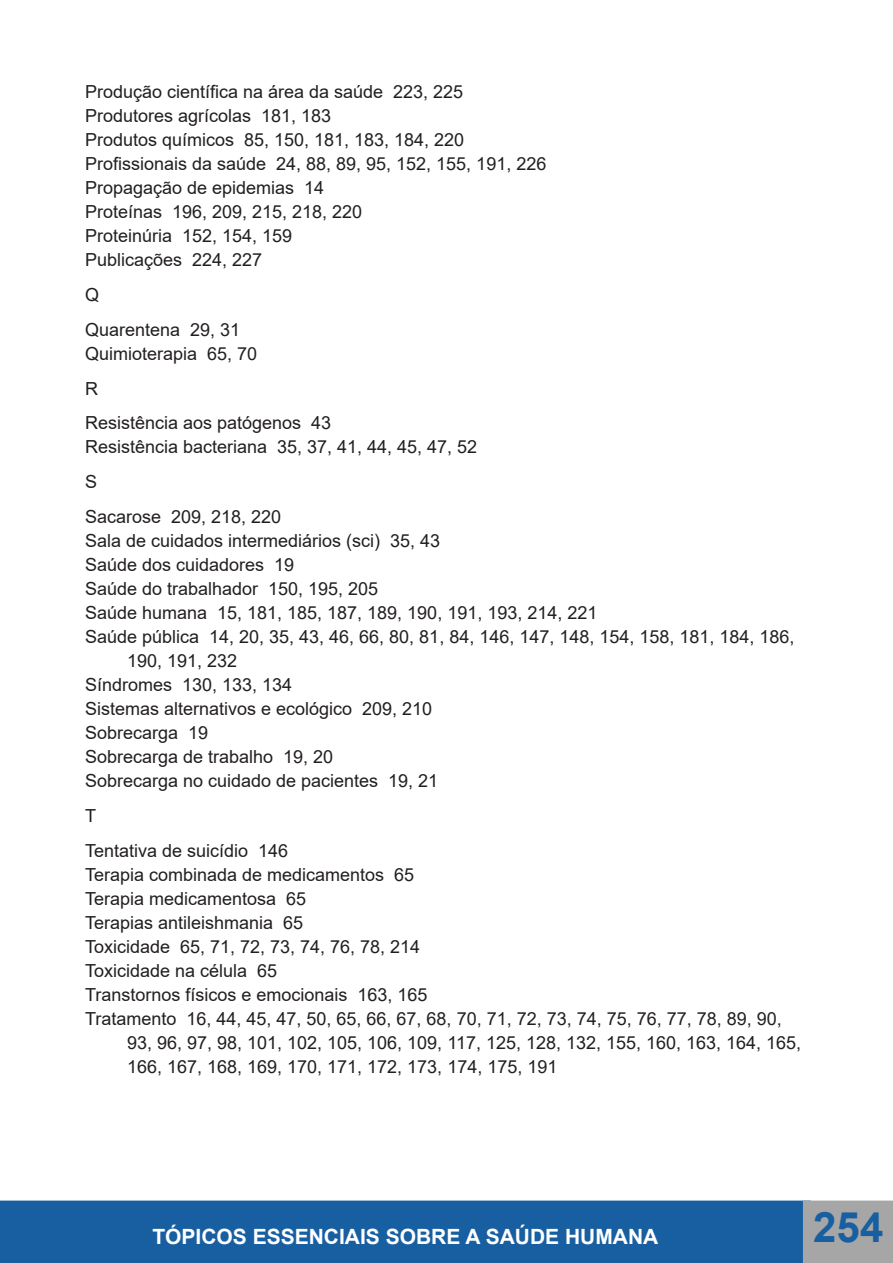
<style>
.page{position:relative;width:893px;height:1263px;background:#fff}
.page>*{position:absolute;margin:0;border:0;box-sizing:border-box;transform-origin:0 0}
.t1{font:700 42px "Arial";color:#185fa1}
.t2{font:700 21px "Arial";color:#fff}
.t3{font:18px/24px "Arial";color:#231f20}
</style>
<div class="page">
<div style="left:0;top:1200px;width:811px;height:63px;background:#185fa1;border:2px solid #185fa1"></div>
<div style="left:803px;top:1200px;width:90px;height:63px;background:#a6a6a6;border:2px solid #a6a6a6"></div>
<div style="left:10px;top:1212px;width:790px;height:49px;background:#185fa1"></div>
<p class="t3" style="left:85px;top:80px;width:380px">Produção científica na área da saúde 223, 225</p>
<p class="t3" style="left:85px;top:104px;width:248px">Produtores agrícolas 181, 183</p>
<p class="t3" style="left:85px;top:128px;width:381px">Produtos químicos 85, 150, 181, 183, 184, 220</p>
<p class="t3" style="left:85px;top:152px;width:463px">Profissionais da saúde 24, 88, 89, 95, 152, 155, 191, 226</p>
<p class="t3" style="left:85px;top:176px;width:241px">Propagação de epidemias 14</p>
<p class="t3" style="left:85px;top:200px;width:279px">Proteínas 196, 209, 215, 218, 220</p>
<p class="t3" style="left:85px;top:224px;width:209px">Proteinúria 152, 154, 159</p>
<p class="t3" style="left:85px;top:248px;width:179px">Publicações 224, 227</p>
<p class="t3" style="left:85px;top:283px;width:16px">Q</p>
<p class="t3" style="left:85px;top:317px;width:157px">Quarentena 29, 31</p>
<p class="t3" style="left:85px;top:341px;width:174px">Quimioterapia 65, 70</p>
<p class="t3" style="left:85px;top:376px;width:14px">R</p>
<p class="t3" style="left:85px;top:411px;width:248px">Resistência aos patógenos 43</p>
<p class="t3" style="left:85px;top:435px;width:394px">Resistência bacteriana 35, 37, 41, 44, 45, 47, 52</p>
<p class="t3" style="left:85px;top:470px;width:14px">S</p>
<p class="t3" style="left:85px;top:505px;width:198px">Sacarose 209, 218, 220</p>
<p class="t3" style="left:85px;top:529px;width:357px">Sala de cuidados intermediários (sci) 35, 43</p>
<p class="t3" style="left:85px;top:553px;width:211px">Saúde dos cuidadores 19</p>
<p class="t3" style="left:85px;top:577px;width:295px">Saúde do trabalhador 150, 195, 205</p>
<p class="t3" style="left:85px;top:601px;width:514px">Saúde humana 15, 181, 185, 187, 189, 190, 191, 193, 214, 221</p>
<p class="t3" style="left:127px;top:625px;width:669px;text-indent:-42px">Saúde pública 14, 20, 35, 43, 46, 66, 80, 81, 84, 146, 147, 148, 154, 158, 181, 184, 186,<br>190, 191, 232</p>
<p class="t3" style="left:85px;top:673px;width:209px">Síndromes 130, 133, 134</p>
<p class="t3" style="left:85px;top:697px;width:349px">Sistemas alternativos e ecológico 209, 210</p>
<p class="t3" style="left:85px;top:721px;width:125px">Sobrecarga 19</p>
<p class="t3" style="left:85px;top:745px;width:250px">Sobrecarga de trabalho 19, 20</p>
<p class="t3" style="left:85px;top:769px;width:355px">Sobrecarga no cuidado de pacientes 19, 21</p>
<p class="t3" style="left:85px;top:803px;width:12px">T</p>
<p class="t3" style="left:85px;top:838px;width:205px">Tentativa de suicídio 146</p>
<p class="t3" style="left:85px;top:862px;width:331px">Terapia combinada de medicamentos 65</p>
<p class="t3" style="left:85px;top:886px;width:223px">Terapia medicamentosa 65</p>
<p class="t3" style="left:85px;top:910px;width:220px">Terapias antileishmania 65</p>
<p class="t3" style="left:85px;top:934px;width:337px">Toxicidade 65, 71, 72, 73, 74, 76, 78, 214</p>
<p class="t3" style="left:85px;top:958px;width:194px">Toxicidade na célula 65</p>
<p class="t3" style="left:85px;top:982px;width:344px">Transtornos físicos e emocionais 163, 165</p>
<p class="t3" style="left:127px;top:1006px;width:676px;text-indent:-42px">Tratamento 16, 44, 45, 47, 50, 65, 66, 67, 68, 70, 71, 72, 73, 74, 75, 76, 77, 78, 89, 90,<br>93, 96, 97, 98, 101, 102, 105, 106, 109, 117, 125, 128, 132, 155, 160, 163, 164, 165,<br>166, 167, 168, 169, 170, 171, 172, 173, 174, 175, 191</p>
<p class="t2" style="left:152px;top:1222px;width:507px">TÓPICOS ESSENCIAIS SOBRE A SAÚDE HUMANA</p>
<h1 class="t1" style="left:813px;top:1198px;width:72px">254</h1>
</div>
